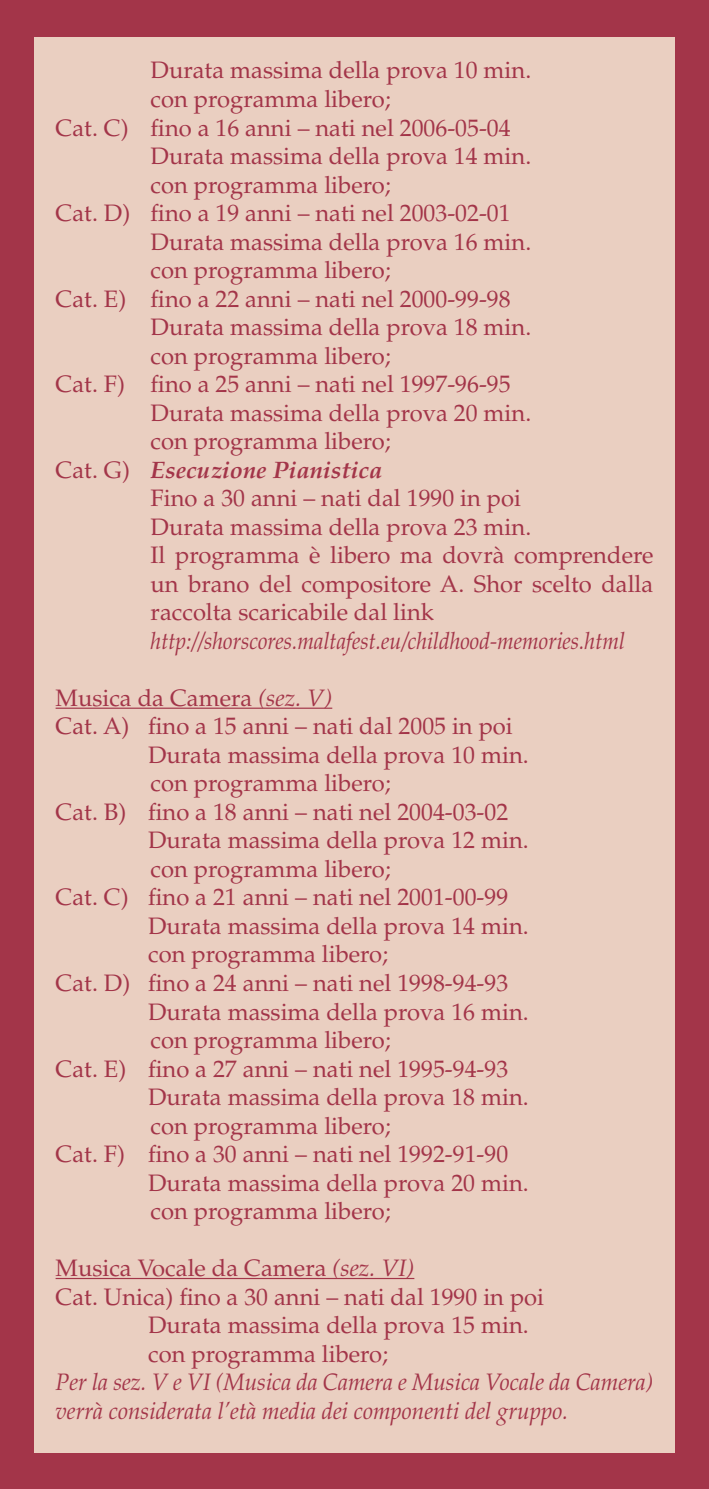
<style>
.page{position:relative;width:709px;height:1489px;background:#fff}
.page>*{position:absolute;margin:0;border:0;box-sizing:border-box;transform-origin:0 0}
.t1{font:23.75px "Palatino";color:#a33549}
.t2{font:italic 23.75px/28.5px "Palatino";color:#a33549;scale:.95 1}
.t3{font:italic 23.75px "Palatino";color:#a33549;scale:.9 1}
.t4{font:italic 700 23.75px "Palatino";color:#a33549}
.s1{font-weight:400;font-style:normal}
.s2{font-style:italic}
</style>
<div class="page">
<div style="left:0;top:0;width:709px;height:1488px;background:#a33549"></div>
<div style="left:34px;top:37px;width:640px;height:1415px;background:#eacfc1"></div>
<hr style="left:56px;top:707px;width:276px;height:1px;background:#a33549">
<hr style="left:56px;top:1277px;width:358px;height:1px;background:#a33549">
<p class="t1" style="left:151px;top:56px;width:382px">Durata massima della prova 10 min.</p>
<p class="t1" style="left:151px;top:85px;width:241px">con programma libero;</p>
<p class="t1" style="left:56px;top:113px;width:456px">Cat. C) fino a 16 anni – nati nel 2006-05-04</p>
<p class="t1" style="left:151px;top:142px;width:382px">Durata massima della prova 14 min.</p>
<p class="t1" style="left:151px;top:170px;width:241px">con programma libero;</p>
<p class="t1" style="left:56px;top:199px;width:456px">Cat. D) fino a 19 anni – nati nel 2003-02-01</p>
<p class="t1" style="left:151px;top:227px;width:382px">Durata massima della prova 16 min.</p>
<p class="t1" style="left:151px;top:256px;width:241px">con programma libero;</p>
<p class="t1" style="left:56px;top:284px;width:456px">Cat. E) fino a 22 anni – nati nel 2000-99-98</p>
<p class="t1" style="left:151px;top:313px;width:382px">Durata massima della prova 18 min.</p>
<p class="t1" style="left:151px;top:341px;width:241px">con programma libero;</p>
<p class="t1" style="left:56px;top:370px;width:456px">Cat. F) fino a 25 anni – nati nel 1997-96-95</p>
<p class="t1" style="left:151px;top:398px;width:382px">Durata massima della prova 20 min.</p>
<p class="t1" style="left:151px;top:427px;width:241px">con programma libero;</p>
<p class="t4" style="left:56px;top:455px;width:328px"><span class="s1">Cat. G)</span> Esecuzione Pianistica</p>
<p class="t1" style="left:151px;top:484px;width:372px">Fino a 30 anni – nati dal 1990 in poi</p>
<p class="t1" style="left:151px;top:512px;width:382px">Durata massima della prova 23 min.</p>
<p class="t1" style="left:151px;top:541px;width:504px">Il programma è libero ma dovrà comprendere</p>
<p class="t1" style="left:151px;top:569px;width:504px">un brano del compositore A. Shor scelto dalla</p>
<p class="t1" style="left:151px;top:598px;width:285px">raccolta scaricabile dal link</p>
<p class="t3" style="left:151px;top:627px;width:528px">http://shorscores.maltafest.eu/childhood-memories.html</p>
<p class="t1" style="left:56px;top:683px;width:278px">Musica da Camera <span class="s2">(sez. V)</span></p>
<p class="t1" style="left:56px;top:712px;width:459px">Cat. A) fino a 15 anni – nati dal 2005 in poi</p>
<p class="t1" style="left:148px;top:740px;width:382px">Durata massima della prova 10 min.</p>
<p class="t1" style="left:151px;top:769px;width:241px">con programma libero;</p>
<p class="t1" style="left:56px;top:797px;width:454px">Cat. B) fino a 18 anni – nati nel 2004-03-02</p>
<p class="t1" style="left:148px;top:826px;width:382px">Durata massima della prova 12 min.</p>
<p class="t1" style="left:151px;top:854px;width:241px">con programma libero;</p>
<p class="t1" style="left:56px;top:883px;width:454px">Cat. C) fino a 21 anni – nati nel 2001-00-99</p>
<p class="t1" style="left:148px;top:911px;width:382px">Durata massima della prova 14 min.</p>
<p class="t1" style="left:148px;top:940px;width:241px">con programma libero;</p>
<p class="t1" style="left:56px;top:968px;width:454px">Cat. D) fino a 24 anni – nati nel 1998-94-93</p>
<p class="t1" style="left:148px;top:997px;width:382px">Durata massima della prova 16 min.</p>
<p class="t1" style="left:151px;top:1025px;width:241px">con programma libero;</p>
<p class="t1" style="left:56px;top:1054px;width:454px">Cat. E) fino a 27 anni – nati nel 1995-94-93</p>
<p class="t1" style="left:148px;top:1082px;width:382px">Durata massima della prova 18 min.</p>
<p class="t1" style="left:151px;top:1111px;width:241px">con programma libero;</p>
<p class="t1" style="left:56px;top:1139px;width:454px">Cat. F) fino a 30 anni – nati nel 1992-91-90</p>
<p class="t1" style="left:148px;top:1168px;width:382px">Durata massima della prova 20 min.</p>
<p class="t1" style="left:151px;top:1196px;width:241px">con programma libero;</p>
<p class="t1" style="left:56px;top:1253px;width:360px">Musica Vocale da Camera <span class="s2">(sez. VI)</span></p>
<p class="t1" style="left:56px;top:1282px;width:490px">Cat. Unica) fino a 30 anni – nati dal 1990 in poi</p>
<p class="t1" style="left:148px;top:1310px;width:382px">Durata massima della prova 15 min.</p>
<p class="t1" style="left:148px;top:1339px;width:241px">con programma libero;</p>
<p class="t2" style="left:56px;top:1368px;width:631px">Per la sez. V e VI (Musica da Camera e Musica Vocale da Camera) verrà considerata l’età media dei componenti del gruppo.</p>
</div>
